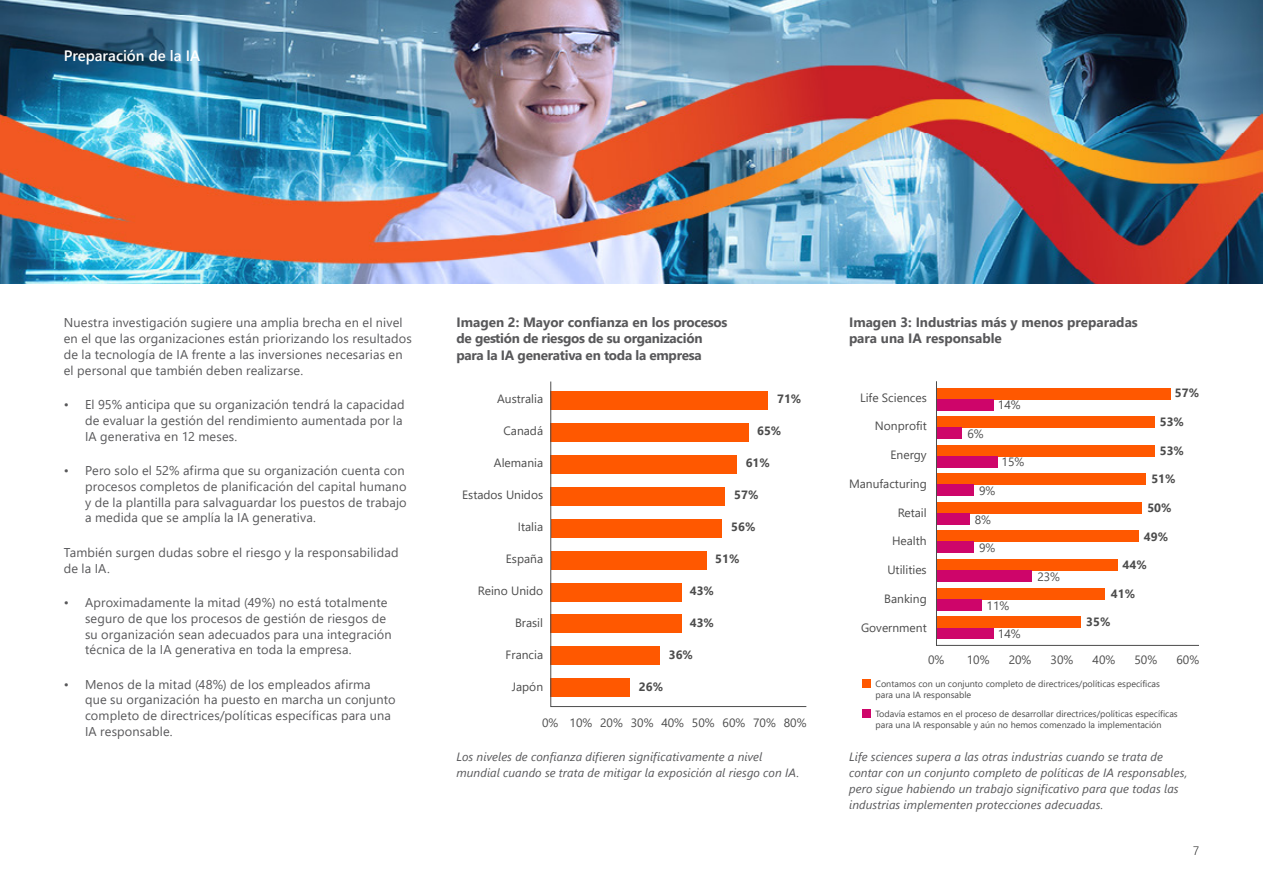
<style>
.page{position:relative;width:1263px;height:893px;background:#fff}
.page>*{position:absolute;margin:0;border:0;box-sizing:border-box;transform-origin:0 0}
.t1{font:600 15px "Segoe UI";color:#fff}
.t2{font:700 13.5px/16.5px "Segoe UI";letter-spacing:-.01em;color:#58585a}
.t3{font:12.75px/15.8px "Segoe UI";letter-spacing:.01em;color:#58585a}
.t4{font:italic 12px/15.8px "Segoe UI";letter-spacing:.01em;color:#58585a}
.t5{font:12px "Segoe UI";color:#4c4c4c}
.t6{font:700 12px "Segoe UI";color:#4c4c4c}
.t7{font:300 12px "Segoe UI";color:#000}
.t8{font:9px/10.8px "Segoe UI";color:#4c4c4c}
</style>
<div class="page">
<img style="left:0;top:0;width:1263px;height:284px">
<svg style="left:550px;top:381px;width:256px;height:326px"></svg>
<div style="left:862px;top:679px;width:8px;height:9px;background:#ff5800"></div>
<div style="left:862px;top:709px;width:8px;height:8px;background:#ce056a"></div>
<svg style="left:936px;top:381px;width:263px;height:265px"></svg>
<p class="t1" style="left:64px;top:41px;width:138px">Preparación de la IA</p>
<p class="t3" style="left:64px;top:314px;width:350px">Nuestra investigación sugiere una amplia brecha en el nivel en el que las organizaciones están priorizando los resultados de la tecnología de IA frente a las inversiones necesarias en el personal que también deben realizarse.</p>
<p class="t3" style="left:85px;top:396px;width:321px;text-indent:-21px">• El 95% anticipa que su organización tendrá la capacidad de evaluar la gestión del rendimiento aumentada por la<br>IA generativa en 12 meses.</p>
<p class="t3" style="left:85px;top:462px;width:323px;text-indent:-21px">• Pero solo el 52% afirma que su organización cuenta con procesos completos de planificación del capital humano y de la plantilla para salvaguardar los puestos de trabajo a medida que se amplía la IA generativa.</p>
<p class="t3" style="left:64px;top:543px;width:336px">También surgen dudas sobre el riesgo y la responsabilidad de la IA.</p>
<p class="t3" style="left:85px;top:593px;width:308px;text-indent:-21px">• Aproximadamente la mitad (49%) no está totalmente seguro de que los procesos de gestión de riesgos de su organización sean adecuados para una integración técnica de la IA generativa en toda la empresa.</p>
<p class="t3" style="left:85px;top:675px;width:312px;text-indent:-21px">• Menos de la mitad (48%) de los empleados afirma que su organización ha puesto en marcha un conjunto completo de directrices/políticas específicas para una IA responsable.</p>
<p class="t2" style="left:456px;top:313px;width:272px">Imagen 2: Mayor confianza en los procesos de gestión de riesgos de su organización para la IA generativa en toda la empresa</p>
<p class="t2" style="left:849px;top:313px;width:290px">Imagen 3: Industrias más y menos preparadas para una IA responsable</p>
<p class="t5" style="left:497px;top:388px;width:47px">Australia</p>
<p class="t5" style="left:503px;top:420px;width:41px">Canadá</p>
<p class="t5" style="left:494px;top:452px;width:51px">Alemania</p>
<p class="t5" style="left:462px;top:484px;width:82px">Estados Unidos</p>
<p class="t5" style="left:518px;top:516px;width:27px">Italia</p>
<p class="t5" style="left:506px;top:548px;width:39px">España</p>
<p class="t5" style="left:478px;top:580px;width:67px">Reino Unido</p>
<p class="t5" style="left:515px;top:612px;width:30px">Brasil</p>
<p class="t5" style="left:506px;top:643px;width:39px">Francia</p>
<p class="t5" style="left:512px;top:675px;width:33px">Japón</p>
<p class="t6" style="left:777px;top:388px;width:26px">71%</p>
<p class="t6" style="left:757px;top:420px;width:26px">65%</p>
<p class="t6" style="left:746px;top:452px;width:26px">61%</p>
<p class="t6" style="left:734px;top:484px;width:26px">57%</p>
<p class="t6" style="left:731px;top:516px;width:26px">56%</p>
<p class="t6" style="left:715px;top:548px;width:26px">51%</p>
<p class="t6" style="left:690px;top:580px;width:26px">43%</p>
<p class="t6" style="left:690px;top:611px;width:26px">43%</p>
<p class="t6" style="left:669px;top:643px;width:26px">36%</p>
<p class="t6" style="left:639px;top:675px;width:26px">26%</p>
<p class="t5" style="left:542px;top:712px;width:266px">0% 10% 20% 30% 40% 50% 60% 70% 80%</p>
<p class="t5" style="left:860px;top:386px;width:68px">Life Sciences</p>
<p class="t5" style="left:875px;top:415px;width:53px">Nonprofit</p>
<p class="t5" style="left:890px;top:444px;width:38px">Energy</p>
<p class="t5" style="left:849px;top:472px;width:79px">Manufacturing</p>
<p class="t5" style="left:898px;top:501px;width:31px">Retail</p>
<p class="t5" style="left:892px;top:530px;width:36px">Health</p>
<p class="t5" style="left:887px;top:559px;width:41px">Utilities</p>
<p class="t5" style="left:884px;top:587px;width:44px">Banking</p>
<p class="t5" style="left:861px;top:616px;width:67px">Government</p>
<p class="t5" style="left:967px;top:422px;width:18px">6%</p>
<p class="t5" style="left:998px;top:393px;width:24px">14%</p>
<p class="t5" style="left:1001px;top:451px;width:24px">15%</p>
<p class="t5" style="left:979px;top:479px;width:18px">9%</p>
<p class="t5" style="left:975px;top:508px;width:18px">8%</p>
<p class="t5" style="left:979px;top:537px;width:18px">9%</p>
<p class="t5" style="left:986px;top:594px;width:24px">11%</p>
<p class="t5" style="left:998px;top:623px;width:24px">14%</p>
<p class="t5" style="left:1037px;top:565px;width:24px">23%</p>
<p class="t6" style="left:1175px;top:382px;width:26px">57%</p>
<p class="t6" style="left:1160px;top:410px;width:26px">53%</p>
<p class="t6" style="left:1160px;top:439px;width:26px">53%</p>
<p class="t6" style="left:1151px;top:468px;width:26px">51%</p>
<p class="t6" style="left:1147px;top:496px;width:26px">50%</p>
<p class="t6" style="left:1144px;top:525px;width:26px">49%</p>
<p class="t6" style="left:1122px;top:554px;width:26px">44%</p>
<p class="t6" style="left:1111px;top:582px;width:26px">41%</p>
<p class="t6" style="left:1086px;top:611px;width:26px">35%</p>
<p class="t5" style="left:928px;top:649px;width:18px">0%</p>
<p class="t5" style="left:967px;top:649px;width:24px">10%</p>
<p class="t5" style="left:1009px;top:649px;width:24px">20%</p>
<p class="t5" style="left:1050px;top:649px;width:24px">30%</p>
<p class="t5" style="left:1092px;top:649px;width:24px">40%</p>
<p class="t5" style="left:1134px;top:649px;width:24px">50%</p>
<p class="t5" style="left:1176px;top:649px;width:24px">60%</p>
<p class="t8" style="left:875px;top:677px;width:286px">Contamos con un conjunto completo de directrices/políticas específicas para una IA responsable</p>
<p class="t8" style="left:875px;top:707px;width:304px">Todavía estamos en el proceso de desarrollar directrices/políticas específicas para una IA responsable y aún no hemos comenzado la implementación</p>
<p class="t4" style="left:456px;top:747px;width:344px">Los niveles de confianza difieren significativamente a nivel mundial cuando se trata de mitigar la exposición al riesgo con IA.</p>
<p class="t4" style="left:849px;top:747px;width:340px">Life sciences supera a las otras industrias cuando se trata de contar con un conjunto completo de políticas de IA responsables, pero sigue habiendo un trabajo significativo para que todas las industrias implementen protecciones adecuadas.</p>
<p class="t7" style="left:1193px;top:839px;width:7px">7</p>
</div>
